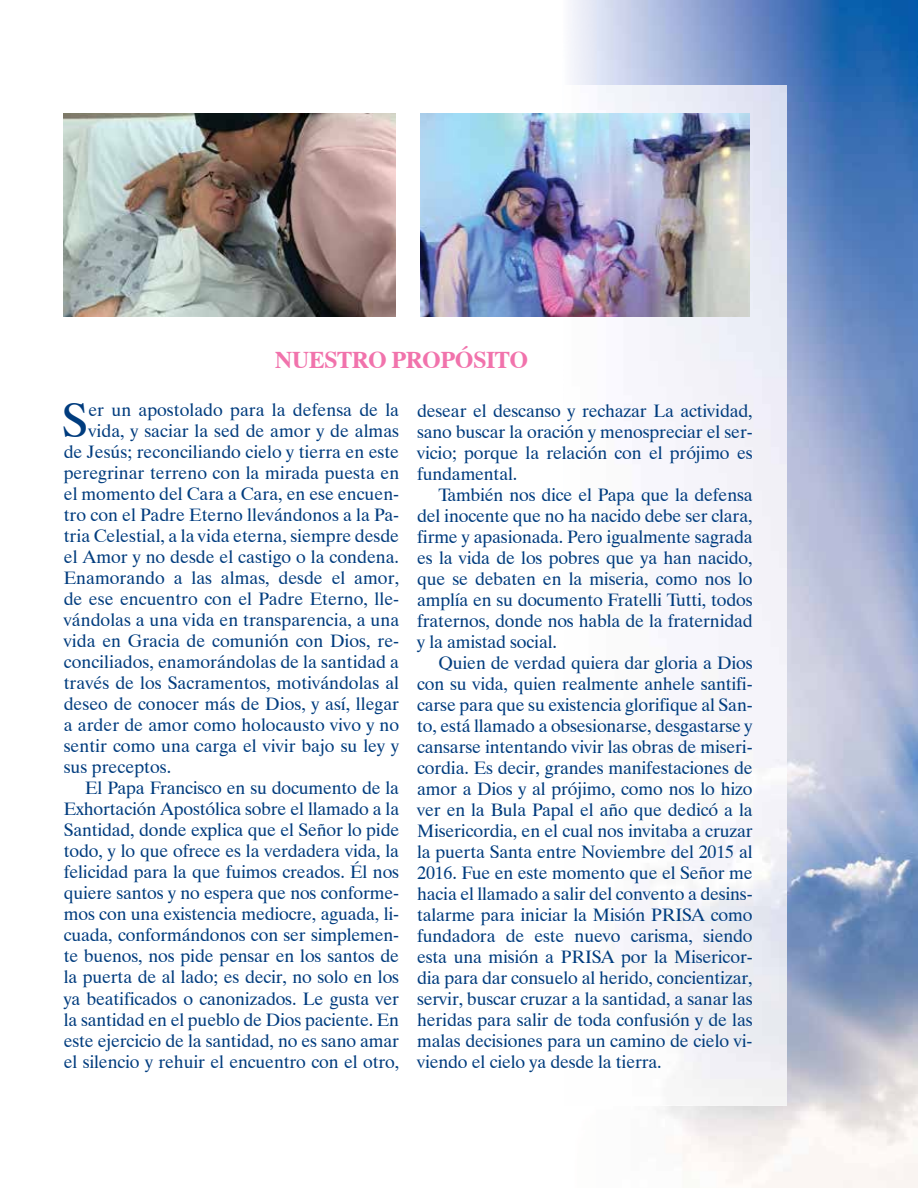
<style>
.page{position:relative;width:918px;height:1188px;background:#fff}
.page>*{position:absolute;margin:0;border:0;box-sizing:border-box;transform-origin:0 0}
.t1{font:48.3px "Dutch 801 BT";color:#003c7e}
.t2{font:700 24px "Dutch 801 BT";letter-spacing:-.025em;color:#f173ac}
.t3{font:18px/21px "Dutch 801 BT";letter-spacing:-.01em;color:#003c7e;text-align:justify}
</style>
<div class="page">
<img style="left:437px;top:0;width:160px;height:317px">
<img style="left:597px;top:0;width:321px;height:103px">
<img style="left:786px;top:103px;width:132px;height:723px">
<img style="left:758px;top:826px;width:160px;height:362px">
<img style="left:564px;top:85px;width:222px;height:1021px">
<img style="left:64px;top:114px;width:331px;height:202px">
<img style="left:421px;top:114px;width:328px;height:202px">
<h2 class="t2" style="left:275px;top:345px;width:255px">NUESTRO PROPÓSITO</h2>
<h1 class="t1" style="left:62px;top:391px;width:28px">S</h1>
<p class="t3" style="left:88px;top:399px;width:312px">er un apostolado para la defensa de la</p>
<p class="t3" style="left:88px;top:420px;width:312px">vida, y saciar la sed de amor y de almas</p>
<p class="t3" style="left:64px;top:441px;width:337px">de Jesús; reconciliando cielo y tierra en este</p>
<p class="t3" style="left:64px;top:462px;width:337px">peregrinar terreno con la mirada puesta en</p>
<p class="t3" style="left:64px;top:483px;width:337px">el momento del Cara a Cara, en ese encuen-</p>
<p class="t3" style="left:64px;top:505px;width:337px">tro con el Padre Eterno llevándonos a la Pa-</p>
<p class="t3" style="left:64px;top:526px;width:337px">tria Celestial, a la vida eterna, siempre desde</p>
<p class="t3" style="left:64px;top:547px;width:337px">el Amor y no desde el castigo o la condena.</p>
<p class="t3" style="left:64px;top:568px;width:337px">Enamorando a las almas, desde el amor,</p>
<p class="t3" style="left:64px;top:589px;width:337px">de ese encuentro con el Padre Eterno, lle-</p>
<p class="t3" style="left:64px;top:610px;width:337px">vándolas a una vida en transparencia, a una</p>
<p class="t3" style="left:64px;top:631px;width:337px">vida en Gracia de comunión con Dios, re-</p>
<p class="t3" style="left:64px;top:652px;width:337px">conciliados, enamorándolas de la santidad a</p>
<p class="t3" style="left:64px;top:673px;width:337px">través de los Sacramentos, motivándolas al</p>
<p class="t3" style="left:64px;top:694px;width:337px">deseo de conocer más de Dios, y así, llegar</p>
<p class="t3" style="left:64px;top:715px;width:337px">a arder de amor como holocausto vivo y no</p>
<p class="t3" style="left:64px;top:736px;width:337px">sentir como una carga el vivir bajo su ley y</p>
<p class="t3" style="left:64px;top:757px;width:109px">sus preceptos.</p>
<p class="t3" style="left:85px;top:778px;width:316px">El Papa Francisco en su documento de la</p>
<p class="t3" style="left:64px;top:799px;width:337px">Exhortación Apostólica sobre el llamado a la</p>
<p class="t3" style="left:64px;top:820px;width:337px">Santidad, donde explica que el Señor lo pide</p>
<p class="t3" style="left:64px;top:841px;width:337px">todo, y lo que ofrece es la verdadera vida, la</p>
<p class="t3" style="left:64px;top:862px;width:337px">felicidad para la que fuimos creados. Él nos</p>
<p class="t3" style="left:64px;top:883px;width:337px">quiere santos y no espera que nos conforme-</p>
<p class="t3" style="left:64px;top:904px;width:337px">mos con una existencia mediocre, aguada, li-</p>
<p class="t3" style="left:64px;top:925px;width:337px">cuada, conformándonos con ser simplemen-</p>
<p class="t3" style="left:64px;top:946px;width:337px">te buenos, nos pide pensar en los santos de</p>
<p class="t3" style="left:64px;top:967px;width:337px">la puerta de al lado; es decir, no solo en los</p>
<p class="t3" style="left:64px;top:988px;width:337px">ya beatificados o canonizados. Le gusta ver</p>
<p class="t3" style="left:64px;top:1009px;width:337px">la santidad en el pueblo de Dios paciente. En</p>
<p class="t3" style="left:64px;top:1030px;width:337px">este ejercicio de la santidad, no es sano amar</p>
<p class="t3" style="left:64px;top:1051px;width:337px">el silencio y rehuir el encuentro con el otro,</p>
<p class="t3" style="left:417px;top:400px;width:337px">desear el descanso y rechazar La actividad, sano buscar la oración y menospreciar el ser&shy;vicio; porque la relación con el prójimo es fundamental.</p>
<p class="t3" style="left:417px;top:484px;width:337px;text-indent:21px">También nos dice el Papa que la defensa del inocente que no ha nacido debe ser clara, firme y apasionada. Pero igualmente sagrada es la vida de los pobres que ya han nacido, que se debaten en la miseria, como nos lo amplía en su documento Fratelli Tutti, todos fraternos, donde nos habla de la fraternidad y la amistad social.</p>
<p class="t3" style="left:417px;top:652px;width:337px;text-indent:21px">Quien de verdad quiera dar gloria a Dios con su vida, quien realmente anhele santifi&shy;carse para que su existencia glorifique al San&shy;to, está llamado a obsesionarse, desgastarse y cansarse intentando vivir las obras de miseri&shy;cordia. Es decir, grandes manifestaciones de amor a Dios y al prójimo, como nos lo hizo ver en la Bula Papal el año que dedicó a la Misericordia, en el cual nos invitaba a cruzar la puerta Santa entre Noviembre del 2015 al 2016. Fue en este momento que el Señor me hacia el llamado a salir del convento a desins&shy;talarme para iniciar la Misión PRISA como fundadora de este nuevo carisma, siendo esta una misión a PRISA por la Misericor&shy;dia para dar consuelo al herido, concientizar, servir, buscar cruzar a la santidad, a sanar las heridas para salir de toda confusión y de las malas decisiones para un camino de cielo vi&shy;viendo el cielo ya desde la tierra.</p>
</div>
